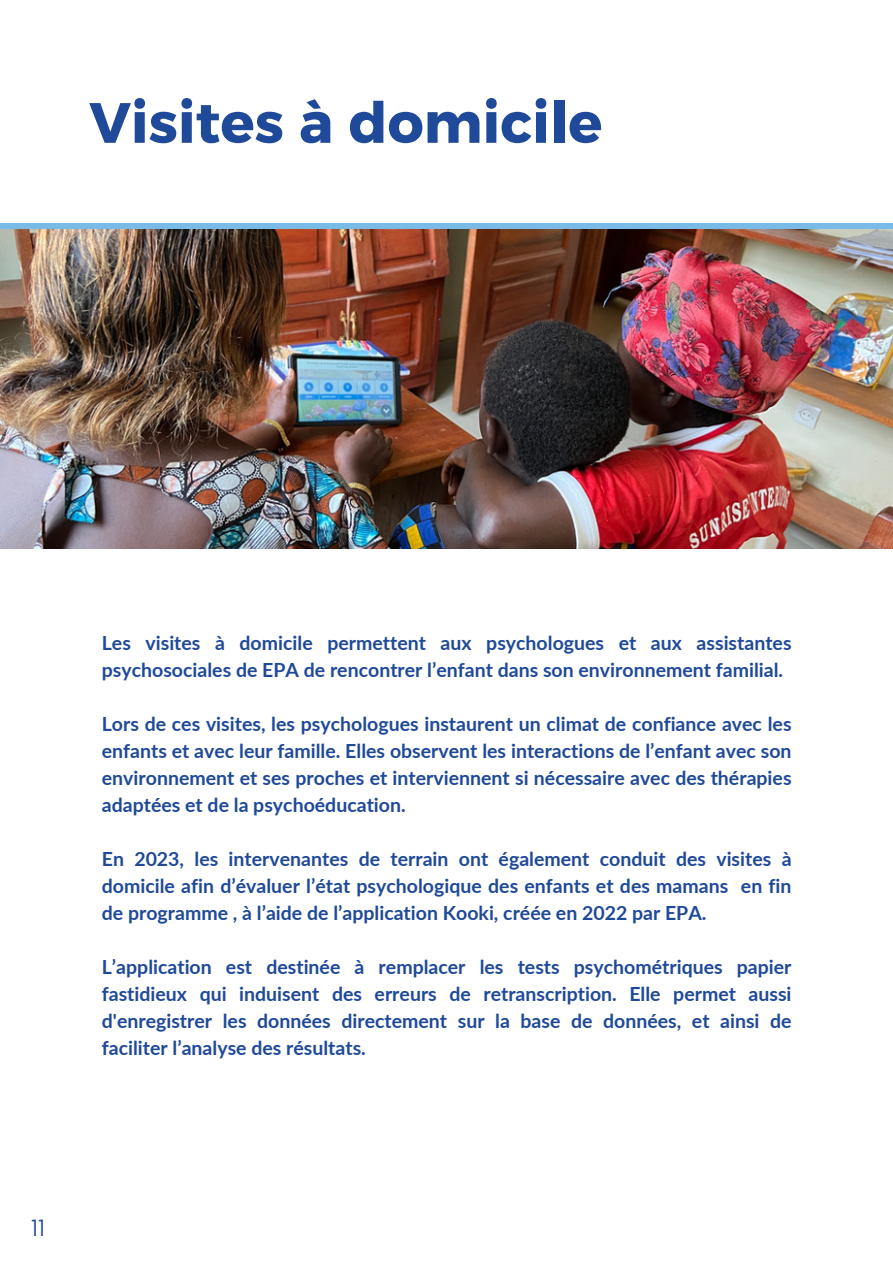
<style>
.page{position:relative;width:893px;height:1264px;background:#fff}
.page>*{position:absolute;margin:0;border:0;box-sizing:border-box;transform-origin:0 0}
.t1{font:56.7px "Kief Montaser Bold";color:#1f4999}
.t2{font:24px "Glacial Indifference";color:#1f4999}
.t3{font:700 19.5px/27px "Lato";color:#1f4999;text-align:justify}
</style>
<div class="page">
<div style="left:0;top:223px;width:892px;height:7px;background:#7abae7"></div>
<img style="left:0;top:230px;width:892px;height:318px">
<h1 class="t1" style="left:89px;top:88px;width:514px">Visites à domicile</h1>
<p class="t3" style="left:102px;top:629px;width:691px">Les visites à domicile permettent aux psychologues et aux assistantes psychosociales de EPA de rencontrer l’enfant dans son environnement familial.</p>
<p class="t3" style="left:102px;top:710px;width:691px">Lors de ces visites, les psychologues instaurent un climat de confiance avec les enfants et avec leur famille. Elles observent les interactions de l’enfant avec son environnement et ses proches et interviennent si nécessaire avec des thérapies adaptées et de la psychoéducation.</p>
<p class="t3" style="left:102px;top:845px;width:691px">En 2023, les intervenantes de terrain ont également conduit des visites à domicile afin d’évaluer l’état psychologique des enfants et des mamans en fin de programme , à l’aide de l’application Kooki, créée en 2022 par EPA.</p>
<p class="t3" style="left:102px;top:953px;width:691px">L’application est destinée à remplacer les tests psychométriques papier fastidieux qui induisent des erreurs de retranscription. Elle permet aussi d'enregistrer les données directement sur la base de données, et ainsi de faciliter l’analyse des résultats.</p>
<p class="t2" style="left:31px;top:1213px;width:15px">11</p>
</div>
